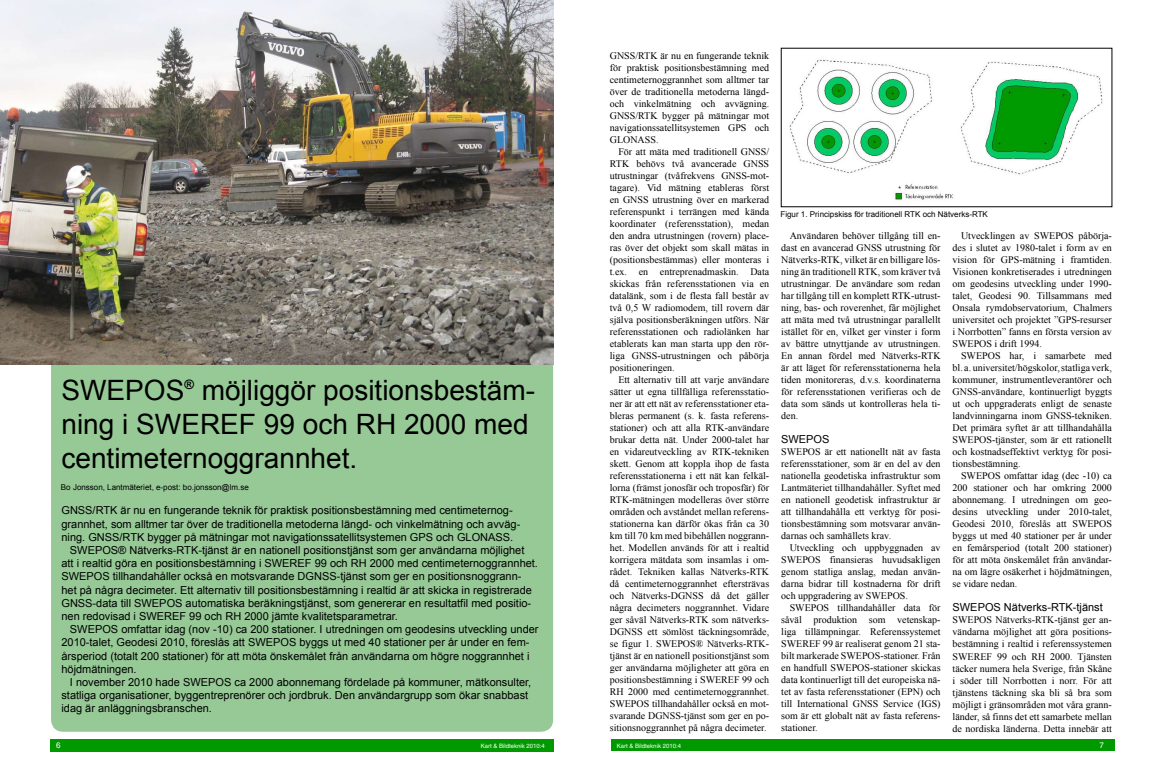
<style>
.page{position:relative;width:1163px;height:780px;background:#fff}
.page>*{position:absolute;margin:0;border:0;box-sizing:border-box;transform-origin:0 0}
.t1{font:28px/33.6px "Arial";color:#000}
.t2{font:11px "Arial";color:#000}
.t3{font:10px/12px "Times New Roman";color:#000;text-align:justify}
.t4{font:8px "Arial";color:#000}
.t5{font:8px "Helvetica";color:#fff}
.t6{font:6px "Helvetica";color:#fff}
</style>
<div class="page">
<div style="left:51px;top:343px;width:502px;height:388px;background:#96c996;border-radius:12px"></div>
<img style="left:0;top:0;width:553px;height:365px">
<div style="left:50px;top:739px;width:503px;height:12px;background:#009a00"></div>
<div style="left:610px;top:739px;width:504px;height:12px;background:#009a00"></div>
<img style="left:789px;top:59px;width:314px;height:141px">
<h1 class="t1" style="left:61px;top:374px;width:475px">SWEPOS<sup>®</sup> möjliggör positionsbestäm&shy;ning i SWEREF 99 och RH 2000 med centimeternoggrannhet.</h1>
<p class="t2" style="left:61px;top:503px;width:452px">GNSS/RTK är nu en fungerande teknik för praktisk positionsbestämning med centimeternog-</p>
<p class="t2" style="left:61px;top:516px;width:460px">grannhet, som alltmer tar över de traditionella metoderna längd- och vinkelmätning och avväg-</p>
<p class="t2" style="left:61px;top:529px;width:453px">ning. GNSS/RTK bygger på mätningar mot navigationssatellitsystemen GPS och GLONASS.</p>
<p class="t2" style="left:70px;top:543px;width:456px">SWEPOS® Nätverks-RTK-tjänst är en nationell positionstjänst som ger användarna möjlighet</p>
<p class="t2" style="left:61px;top:556px;width:478px">att i realtid göra en positionsbestämning i SWEREF 99 och RH 2000 med centimeternoggrannhet.</p>
<p class="t2" style="left:61px;top:569px;width:461px">SWEPOS tillhandahåller också en motsvarande DGNSS-tjänst som ger en positionsnoggrann-</p>
<p class="t2" style="left:61px;top:582px;width:472px">het på några decimeter. Ett alternativ till positionsbestämning i realtid är att skicka in registrerade</p>
<p class="t2" style="left:61px;top:595px;width:471px">GNSS-data till SWEPOS automatiska beräkningstjänst, som genererar en resultatfil med positio-</p>
<p class="t2" style="left:61px;top:609px;width:338px">nen redovisad i SWEREF 99 och RH 2000 jämte kvalitetsparametrar.</p>
<p class="t2" style="left:70px;top:622px;width:470px">SWEPOS omfattar idag (nov -10) ca 200 stationer. I utredningen om geodesins utveckling under</p>
<p class="t2" style="left:61px;top:635px;width:469px">2010-talet, Geodesi 2010, föreslås att SWEPOS byggs ut med 40 stationer per år under en fem-</p>
<p class="t2" style="left:61px;top:648px;width:469px">årsperiod (totalt 200 stationer) för att möta önskemålet från användarna om högre noggrannhet i</p>
<p class="t2" style="left:61px;top:661px;width:77px">höjdmätningen.</p>
<p class="t2" style="left:70px;top:675px;width:463px">I november 2010 hade SWEPOS ca 2000 abonnemang fördelade på kommuner, mätkonsulter,</p>
<p class="t2" style="left:61px;top:688px;width:468px">statliga organisationer, byggentreprenörer och jordbruk. Den användargrupp som ökar snabbast</p>
<p class="t2" style="left:61px;top:701px;width:152px">idag är anläggningsbranschen.</p>
<p class="t4" style="left:61px;top:482px;width:189px">Bo Jonsson, Lantmäteriet, e-post: bo.jonsson@lm.se</p>
<p class="t3" style="left:609px;top:49px;width:161px">GNSS/RTK är nu en fungerande teknik för praktisk positionsbestämning med centimeternoggrannhet som alltmer tar över de traditionella metoderna längd&shy;och vinkelmätning och avvägning.<br>GNSS/RTK bygger på mätningar mot navigationssatellitsystemen GPS och GLONASS.</p>
<p class="t3" style="left:609px;top:145px;width:161px;text-indent:9px">För att mäta med traditionell GNSS/ RTK behövs två avancerade GNSS utrustningar (tvåfrekvens GNSS-mot&shy;tagare). Vid mätning etableras först en GNSS utrustning över en markerad referenspunkt i terrängen med kända koordinater (referensstation), medan den andra utrustningen (rovern) place&shy;ras över det objekt som skall mätas in (positionsbestämmas) eller monteras i t.ex. en entreprenadmaskin. Data skickas från referensstationen via en datalänk, som i de flesta fall består av två 0,5 W radiomodem, till rovern där själva positionsberäkningen utförs. När referensstationen och radiolänken har etablerats kan man starta upp den rör&shy;liga GNSS-utrustningen och påbörja positioneringen.</p>
<p class="t3" style="left:609px;top:373px;width:161px;text-indent:9px">Ett alternativ till att varje användare sätter ut egna tillfälliga referensstatio&shy;ner är att ett nät av referensstationer eta&shy;bleras permanent (s. k. fasta referens&shy;stationer) och att alla RTK-användare brukar detta nät. Under 2000-talet har en vidareutveckling av RTK-tekniken skett. Genom att koppla ihop de fasta referensstationerna i ett nät kan felkäl&shy;lorna (främst jonosfär och troposfär) för RTK-mätningen modelleras över större områden och avståndet mellan referens&shy;stationerna kan därför ökas från ca 30 km till 70 km med bibehållen noggrann&shy;het. Modellen används för att i realtid korrigera mätdata som insamlas i om&shy;rådet. Tekniken kallas Nätverks-RTK då centimeternoggrannhet eftersträvas och Nätverks-DGNSS då det gäller några decimeters noggrannhet. Vidare ger såväl Nätverks-RTK som nätverks-DGNSS ett sömlöst täckningsområde, se figur 1. SWEPOS® Nätverks-RTK&shy;tjänst är en nationell positionstjänst som ger användarna möjligheter att göra en positionsbestämning i SWEREF 99 och RH 2000 med centimeternoggrannhet.<br>SWEPOS tillhandahåller också en mot&shy;svarande DGNSS-tjänst som ger en po&shy;sitionsnoggrannhet på några decimeter.</p>
<p class="t4" style="left:780px;top:208px;width:209px">Figur 1. Principskiss för traditionell RTK och Nätverks-RTK</p>
<p class="t3" style="left:781px;top:229px;width:161px;text-indent:9px">Användaren behöver tillgång till en&shy;dast en avancerad GNSS utrustning för Nätverks-RTK, vilket är en billigare lös&shy;ning än traditionell RTK, som kräver två utrustningar. De användare som redan har tillgång till en komplett RTK-utrust&shy;ning, bas- och roverenhet, får möjlighet att mäta med två utrustningar parallellt istället för en, vilket ger vinster i form av bättre utnyttjande av utrustningen.<br>En annan fördel med Nätverks-RTK är att läget för referensstationerna hela tiden monitoreras, d.v.s. koordinaterna för referensstationen verifieras och de data som sänds ut kontrolleras hela ti&shy;den.</p>
<p class="t2" style="left:781px;top:432px;width:50px">SWEPOS</p>
<p class="t3" style="left:781px;top:445px;width:161px">SWEPOS är ett nationellt nät av fasta referensstationer, som är en del av den nationella geodetiska infrastruktur som Lantmäteriet tillhandahåller. Syftet med en nationell geodetisk infrastruktur är att tillhandahålla ett verktyg för posi&shy;tionsbestämning som motsvarar använ&shy;darnas och samhällets krav.</p>
<p class="t3" style="left:781px;top:541px;width:161px;text-indent:9px">Utveckling och uppbyggnaden av SWEPOS finansieras huvudsakligen genom statliga anslag, medan använ&shy;darna bidrar till kostnaderna för drift och uppgradering av SWEPOS.</p>
<p class="t3" style="left:781px;top:601px;width:161px;text-indent:9px">SWEPOS tillhandahåller data för såväl produktion som vetenskap&shy;liga tillämpningar. Referenssystemet SWEREF 99 är realiserat genom 21 sta&shy;bilt markerade SWEPOS-stationer. Från en handfull SWEPOS-stationer skickas data kontinuerligt till det europeiska nä&shy;tet av fasta referensstationer (EPN) och till International GNSS Service (IGS) som är ett globalt nät av fasta referens&shy;stationer.</p>
<p class="t3" style="left:952px;top:230px;width:161px;text-indent:9px">Utvecklingen av SWEPOS påbörja&shy;des i slutet av 1980-talet i form av en vision för GPS-mätning i framtiden.<br>Visionen konkretiserades i utredningen om geodesins utveckling under 1990- talet, Geodesi 90. Tillsammans med Onsala rymdobservatorium, Chalmers universitet och projektet ”GPS-resurser i Norrbotten” fanns en första version av SWEPOS i drift 1994.</p>
<p class="t3" style="left:952px;top:350px;width:161px;text-indent:9px">SWEPOS har, i samarbete med bl. a. universitet/högskolor, statliga verk, kommuner, instrumentleverantörer och GNSS-användare, kontinuerligt byggts ut och uppgraderats enligt de senaste landvinningarna inom GNSS-tekniken.<br>Det primära syftet är att tillhandahålla SWEPOS-tjänster, som är ett rationellt och kostnadseffektivt verktyg för posi&shy;tionsbestämning.</p>
<p class="t3" style="left:952px;top:470px;width:161px;text-indent:9px">SWEPOS omfattar idag (dec -10) ca 200 stationer och har omkring 2000 abonnemang. I utredningen om geo&shy;desins utveckling under 2010-talet, Geodesi 2010, föreslås att SWEPOS byggs ut med 40 stationer per år under en femårsperiod (totalt 200 stationer) för att möta önskemålet från användar&shy;na om lägre osäkerhet i höjdmätningen, se vidare nedan.</p>
<p class="t2" style="left:952px;top:600px;width:152px">SWEPOS Nätverks-RTK-tjänst</p>
<p class="t3" style="left:952px;top:614px;width:161px">SWEPOS Nätverks-RTK-tjänst ger an&shy;vändarna möjlighet att göra positions&shy;bestämning i realtid i referenssystemen SWEREF 99 och RH 2000. Tjänsten täcker numera hela Sverige, från Skåne i söder till Norrbotten i norr. För att tjänstens täckning ska bli så bra som möjligt i gränsområden mot våra grann&shy;länder, så finns det ett samarbete mellan de nordiska länderna. Detta innebär att</p>
<p class="t5" style="left:56px;top:741px;width:6px">6</p>
<p class="t6" style="left:480px;top:742px;width:66px">Kart &amp; Bildteknik 2010:4</p>
<p class="t6" style="left:616px;top:742px;width:66px">Kart &amp; Bildteknik 2010:4</p>
<p class="t5" style="left:1099px;top:740px;width:6px">7</p>
</div>
